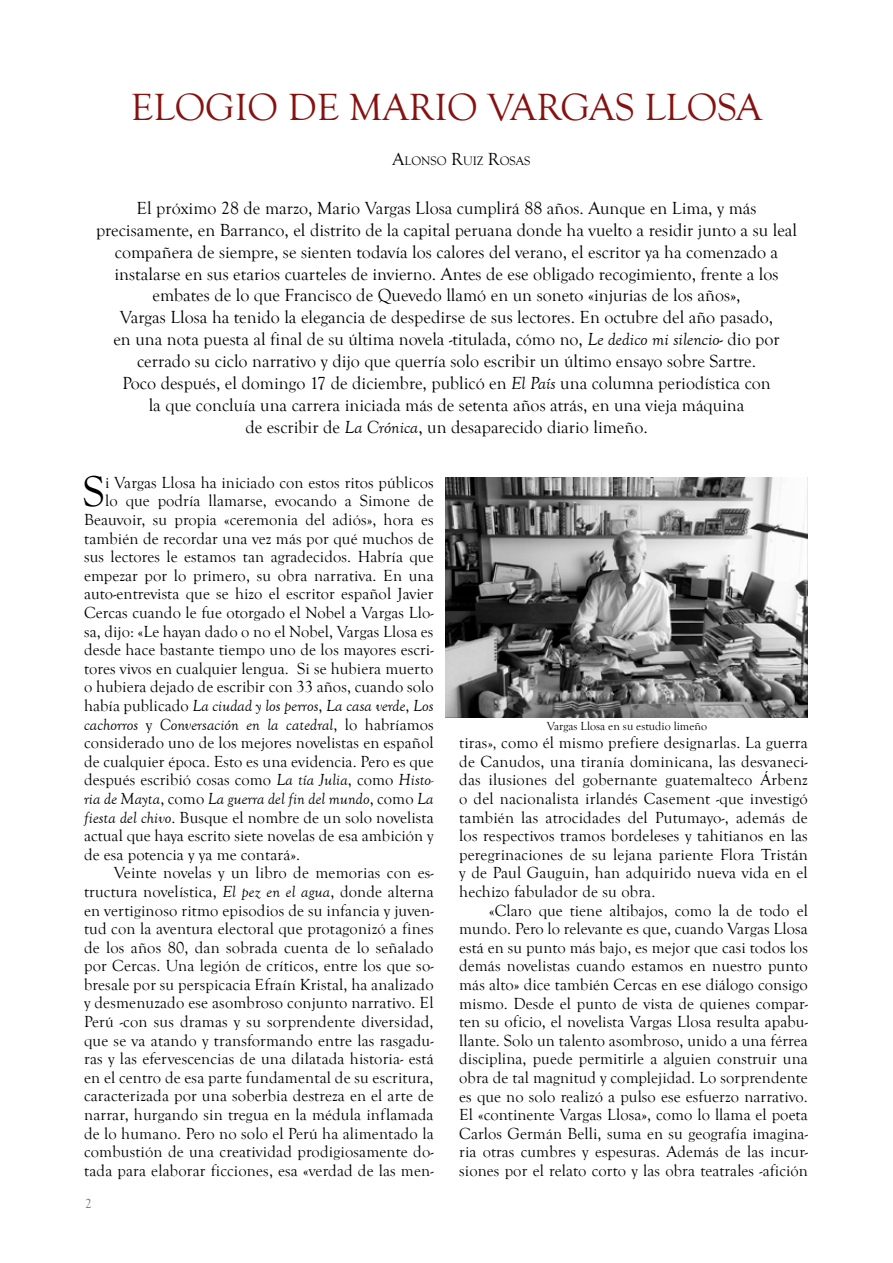
<style>
.page{position:relative;width:893px;height:1263px;background:#fff}
.page>*{position:absolute;margin:0;border:0;box-sizing:border-box;transform-origin:0 0}
.t1{font:44.1px "Goudy Old Style T";color:#000}
.t2{font:39px "Goudy Old Style T";color:#861211}
.t3{font:18px/21.9px "Goudy Old Style T";color:#000;text-align:center}
.t4{font:16.5px/18.6px "Goudy Old Style T";letter-spacing:.005em;color:#000;text-align:justify}
.t5{font:italic 16.5px "Goudy Old Style T";letter-spacing:.005em;color:#000}
.t6{font:13.5px "Goudy Old Style T";color:#737277}
.t7{font:12.6px "Goudy Old Style T";color:#000}
.t8{font:12px "Goudy Old Style T";color:#000}
.s1{font-size:18px}
.s2{font-style:italic}
.s3{font-style:normal}
.s4{font-size:15px}
</style>
<div class="page">
<img style="left:446px;top:477px;width:362px;height:240px">
<h2 class="t2" style="left:131px;top:86px;width:633px">ELOGIO DE MARIO VARGAS LLOSA</h2>
<p class="t7" style="left:392px;top:154px;width:139px"><span class="s1">A</span>LONSO <span class="s1">R</span>UIZ <span class="s1">R</span>OSAS</p>
<p class="t3" style="left:96px;top:197px;width:703px">El próximo 28 de marzo, Mario Vargas Llosa cumplirá 88 años. Aunque en Lima, y más precisamente, en Barranco, el distrito de la capital peruana donde ha vuelto a residir junto a su leal compañera de siempre, se sienten todavía los calores del verano, el escritor ya ha comenzado a instalarse en sus etarios cuarteles de invierno. Antes de ese obligado recogimiento, frente a los embates de lo que Francisco de Quevedo llamó en un soneto «injurias de los años»,<br>Vargas Llosa ha tenido la elegancia de despedirse de sus lectores. En octubre del año pasado,<br>en una nota puesta al final de su última novela -titulada, cómo no, <span class="s2">Le dedico mi silencio</span>- dio por cerrado su ciclo narrativo y dijo que querría solo escribir un último ensayo sobre Sartre.<br>Poco después, el domingo 17 de diciembre, publicó en <span class="s2">El País</span> una columna periodística con<br>la que concluía una carrera iniciada más de setenta años atrás, en una vieja máquina<br>de escribir de <span class="s2">La Crónica</span>, un desaparecido diario limeño.</p>
<h1 class="t1" style="left:83px;top:468px;width:24px">S</h1>
<p class="t4" style="left:105px;top:473px;width:330px">i Vargas Llosa ha iniciado con estos ritos públicos</p>
<p class="t4" style="left:105px;top:492px;width:330px">lo que podría llamarse, evocando a Simone de</p>
<p class="t4" style="left:84px;top:511px;width:351px">Beauvoir, su propia «ceremonia del adiós», hora es</p>
<p class="t4" style="left:84px;top:529px;width:351px">también de recordar una vez más por qué muchos de</p>
<p class="t4" style="left:84px;top:548px;width:351px">sus lectores le estamos tan agradecidos. Habría que</p>
<p class="t4" style="left:84px;top:566px;width:351px">empezar por lo primero, su obra narrativa. En una</p>
<p class="t4" style="left:84px;top:585px;width:351px">auto-entrevista que se hizo el escritor español Javier</p>
<p class="t4" style="left:84px;top:604px;width:351px">Cercas cuando le fue otorgado el Nobel a Vargas Llo-</p>
<p class="t4" style="left:84px;top:622px;width:351px">sa, dijo: «Le hayan dado o no el Nobel, Vargas Llosa es</p>
<p class="t4" style="left:84px;top:641px;width:351px">desde hace bastante tiempo uno de los mayores escri-</p>
<p class="t4" style="left:84px;top:659px;width:351px">tores vivos en cualquier lengua. Si se hubiera muerto</p>
<p class="t4" style="left:84px;top:678px;width:351px">o hubiera dejado de escribir con 33 años, cuando solo</p>
<p class="t5" style="left:84px;top:697px;width:351px"><span class="s3">había publicado</span> La ciudad y los perros<span class="s3">,</span> La casa verde<span class="s3">,</span> Los</p>
<p class="t5" style="left:84px;top:715px;width:351px">cachorros <span class="s3">y</span> Conversación en la catedral<span class="s3">, lo habríamos</span></p>
<p class="t4" style="left:84px;top:734px;width:351px">considerado uno de los mejores novelistas en español</p>
<p class="t4" style="left:84px;top:752px;width:351px">de cualquier época. Esto es una evidencia. Pero es que</p>
<p class="t4" style="left:84px;top:771px;width:351px">después escribió cosas como <span class="s2">La tía Julia</span>, como <span class="s2">Histo-</span></p>
<p class="t5" style="left:84px;top:789px;width:351px">ria de Mayta<span class="s3">, como</span> La guerra del fin del mundo<span class="s3">, como</span> La</p>
<p class="t4" style="left:84px;top:808px;width:351px"><span class="s2">fiesta del chivo</span>. Busque el nombre de un solo novelista</p>
<p class="t4" style="left:84px;top:827px;width:351px">actual que haya escrito siete novelas de esa ambición y</p>
<p class="t4" style="left:84px;top:845px;width:217px">de esa potencia y ya me contará».</p>
<p class="t4" style="left:114px;top:864px;width:321px">Veinte novelas y un libro de memorias con es-</p>
<p class="t4" style="left:84px;top:882px;width:351px">tructura novelística, <span class="s2">El pez en el agua</span>, donde alterna</p>
<p class="t4" style="left:84px;top:901px;width:351px">en vertiginoso ritmo episodios de su infancia y juven-</p>
<p class="t4" style="left:84px;top:920px;width:351px">tud con la aventura electoral que protagonizó a fines</p>
<p class="t4" style="left:84px;top:938px;width:351px">de los años 80, dan sobrada cuenta de lo señalado</p>
<p class="t4" style="left:84px;top:957px;width:351px">por Cercas. Una legión de críticos, entre los que so-</p>
<p class="t4" style="left:84px;top:975px;width:351px">bresale por su perspicacia Efraín Kristal, ha analizado</p>
<p class="t4" style="left:84px;top:994px;width:351px">y desmenuzado ese asombroso conjunto narrativo. El</p>
<p class="t4" style="left:84px;top:1013px;width:351px">Perú -con sus dramas y su sorprendente diversidad,</p>
<p class="t4" style="left:84px;top:1031px;width:351px">que se va atando y transformando entre las rasgadu-</p>
<p class="t4" style="left:84px;top:1050px;width:351px">ras y las efervescencias de una dilatada historia- está</p>
<p class="t4" style="left:84px;top:1068px;width:351px">en el centro de esa parte fundamental de su escritura,</p>
<p class="t4" style="left:84px;top:1087px;width:351px">caracterizada por una soberbia destreza en el arte de</p>
<p class="t4" style="left:84px;top:1106px;width:351px">narrar, hurgando sin tregua en la médula inflamada</p>
<p class="t4" style="left:84px;top:1124px;width:351px">de lo humano. Pero no solo el Perú ha alimentado la</p>
<p class="t4" style="left:84px;top:1143px;width:351px">combustión de una creatividad prodigiosamente do-</p>
<p class="t4" style="left:84px;top:1161px;width:351px">tada para elaborar ficciones, esa «verdad de las men-</p>
<p class="t6" style="left:85px;top:1196px;width:8px">2</p>
<p class="t8" style="left:547px;top:720px;width:162px">Vargas Llosa en su estudio limeño</p>
<p class="t4" style="left:459px;top:734px;width:350px">tiras<span class="s4">»,</span> como él mismo prefiere designarlas. La guerra de Canudos, una tiranía dominicana, las desvaneci&shy;das ilusiones del gobernante guatemalteco Árbenz o del nacionalista irlandés Casement -que investigó también las atrocidades del Putumayo-, además de los respectivos tramos bordeleses y tahitianos en las peregrinaciones de su lejana pariente Flora Tristán y de Paul Gauguin, han adquirido nueva vida en el hechizo fabulador de su obra.</p>
<p class="t4" style="left:459px;top:901px;width:350px;text-indent:30px">«Claro que tiene altibajos, como la de todo el mundo. Pero lo relevante es que, cuando Vargas Llosa está en su punto más bajo, es mejor que casi todos los demás novelistas cuando estamos en nuestro punto más alto» dice también Cercas en ese diálogo consigo mismo. Desde el punto de vista de quienes compar&shy;ten su oficio, el novelista Vargas Llosa resulta apabu&shy;llante. Solo un talento asombroso, unido a una férrea disciplina, puede permitirle a alguien construir una obra de tal magnitud y complejidad. Lo sorprendente es que no solo realizó a pulso ese esfuerzo narrativo.<br>El «continente Vargas Llosa», como lo llama el poeta Carlos Germán Belli, suma en su geografía imagina&shy;ria otras cumbres y espesuras. Además de las incur&shy;siones por el relato corto y las obra teatrales -afición</p>
</div>
